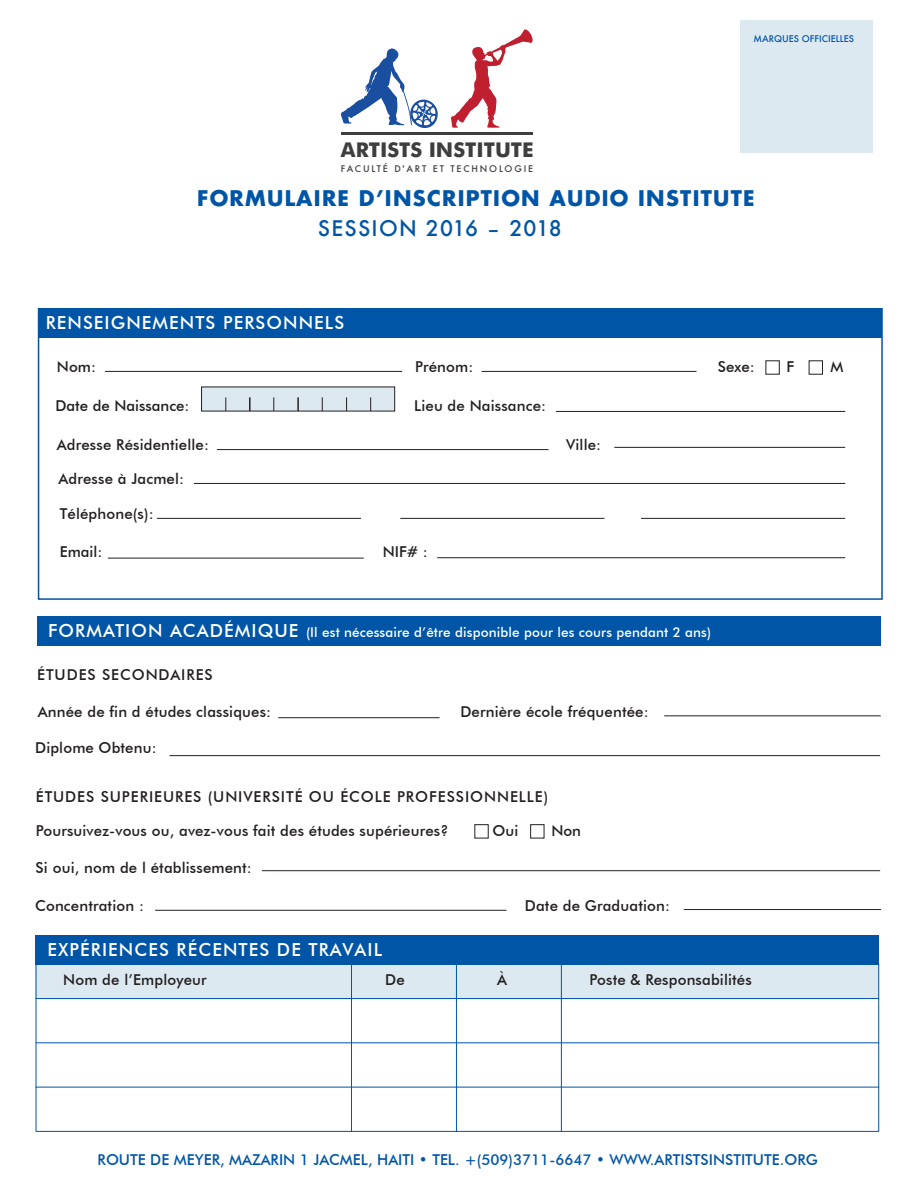
<style>
.page{position:relative;width:918px;height:1188px;background:#fff}
.page>*{position:absolute;margin:0;border:0;box-sizing:border-box;transform-origin:0 0}
.t1{font:700 21px "Futura";letter-spacing:.06em;color:#0155a7}
.t2{font:500 21px "Futura";letter-spacing:.06em;color:#0155a7}
.t3{font:700 20.4px "Futura BT";color:#3e3e3f}
.t4{font:500 18px "Futura BT";letter-spacing:.06em;color:#fff}
.t5{font:500 15px "Futura BT";letter-spacing:.01em;color:#231f20}
.t6{font:500 15px "Futura BT";color:#0155a7}
.t7{font:500 15px "Futura BT";letter-spacing:.06em;color:#231f20}
.t8{font:500 13.5px "Futura BT";letter-spacing:.01em;color:#fff}
.t9{font:500 9px "Futura";letter-spacing:.205em;color:#3e3e3f}
.t10{font:500 9px "Futura";color:#0155a7}
.s1{font-size:18px}
</style>
<div class="page">
<div style="left:36px;top:958px;width:843px;height:41px;background:#dce9f0"></div>
<hr style="left:36px;top:964px;width:1px;height:167px;background:#0155a7">
<hr style="left:878px;top:964px;width:1px;height:167px;background:#0155a7">
<div style="left:740px;top:20px;width:133px;height:133px;background:#dce9f0"></div>
<svg style="left:341px;top:48px;width:97px;height:80px"></svg>
<svg style="left:451px;top:29px;width:82px;height:99px"></svg>
<hr style="left:341px;top:132px;width:192px;height:2px;background:#3e3e3f">
<div style="left:39px;top:309px;width:843px;height:29px;background:#0155a7"></div>
<div style="left:38px;top:308px;width:845px;height:292px;border:2px solid #0155a7"></div>
<hr style="left:105px;top:371px;width:297px;height:1px;background:#231f20">
<hr style="left:482px;top:371px;width:215px;height:1px;background:#231f20">
<svg style="left:201px;top:386px;width:194px;height:26px;background:#c9d4da"></svg>
<hr style="left:556px;top:411px;width:289px;height:1px;background:#231f20">
<hr style="left:217px;top:449px;width:332px;height:1px;background:#231f20">
<hr style="left:614px;top:447px;width:231px;height:1px;background:#231f20">
<hr style="left:194px;top:483px;width:651px;height:1px;background:#231f20">
<hr style="left:157px;top:518px;width:204px;height:1px;background:#231f20">
<hr style="left:400px;top:518px;width:204px;height:1px;background:#231f20">
<hr style="left:641px;top:518px;width:204px;height:1px;background:#231f20">
<hr style="left:108px;top:558px;width:256px;height:1px;background:#231f20">
<hr style="left:437px;top:557px;width:408px;height:1px;background:#231f20">
<div style="left:37px;top:616px;width:844px;height:29px;background:#0155a7"></div>
<hr style="left:278px;top:717px;width:162px;height:1px;background:#231f20">
<hr style="left:664px;top:715px;width:217px;height:1px;background:#231f20">
<hr style="left:170px;top:755px;width:710px;height:1px;background:#231f20">
<div style="left:474px;top:824px;width:15px;height:14px;border:1px solid #231f20"></div>
<div style="left:530px;top:824px;width:14px;height:14px;border:1px solid #231f20"></div>
<hr style="left:262px;top:870px;width:618px;height:1px;background:#231f20">
<hr style="left:155px;top:910px;width:351px;height:1px;background:#231f20">
<hr style="left:684px;top:909px;width:197px;height:1px;background:#231f20">
<div style="left:36px;top:936px;width:843px;height:29px;background:#0155a7"></div>
<hr style="left:36px;top:998px;width:843px;height:1px;background:#0155a7">
<hr style="left:351px;top:965px;width:1px;height:167px;background:#0155a7">
<hr style="left:456px;top:965px;width:1px;height:167px;background:#0155a7">
<hr style="left:561px;top:965px;width:1px;height:167px;background:#0155a7">
<hr style="left:36px;top:1042px;width:843px;height:1px;background:#0155a7">
<hr style="left:36px;top:1087px;width:843px;height:1px;background:#0155a7">
<hr style="left:36px;top:1131px;width:843px;height:1px;background:#0155a7">
<p class="t10" style="left:753px;top:32px;width:102px">MARQUES OFFICIELLES</p>
<p class="t3" style="left:341px;top:137px;width:194px">ARTISTS INSTITUTE</p>
<p class="t9" style="left:341px;top:162px;width:194px">FACULTÉ D'ART ET TECHNOLOGIE</p>
<p class="t1" style="left:197px;top:183px;width:559px">FORMULAIRE D’INSCRIPTION AUDIO INSTITUTE</p>
<p class="t2" style="left:318px;top:214px;width:245px">SESSION 2016 – 2018</p>
<p class="t4" style="left:46px;top:312px;width:300px">RENSEIGNEMENTS PERSONNELS</p>
<p class="t5" style="left:57px;top:358px;width:41px">Nom:</p>
<p class="t5" style="left:415px;top:358px;width:60px">Prénom:</p>
<p class="t5" style="left:718px;top:358px;width:38px">Sexe:</p>
<p class="t5" style="left:786px;top:358px;width:9px">F</p>
<p class="t5" style="left:830px;top:358px;width:14px">M</p>
<p class="t5" style="left:55px;top:397px;width:135px">Date de Naissance:</p>
<p class="t5" style="left:414px;top:397px;width:133px">Lieu de Naissance:</p>
<p class="t5" style="left:57px;top:435px;width:154px">Adresse Résidentielle:</p>
<p class="t5" style="left:566px;top:435px;width:37px">Ville:</p>
<p class="t5" style="left:59px;top:470px;width:127px">Adresse à Jacmel:</p>
<p class="t5" style="left:60px;top:504px;width:95px">Téléphone(s):</p>
<p class="t5" style="left:60px;top:543px;width:44px">Email:</p>
<p class="t5" style="left:383px;top:543px;width:47px">NIF# :</p>
<p class="t8" style="left:48px;top:624px;width:665px"><span class="s1">FORMATION ACADÉMIQUE</span> (Il est nécessaire d’être disponible pour les cours pendant 2 ans)</p>
<p class="t7" style="left:37px;top:666px;width:177px">ÉTUDES SECONDAIRES</p>
<p class="t5" style="left:38px;top:703px;width:235px">Année de fin d études classiques:</p>
<p class="t5" style="left:460px;top:703px;width:190px">Dernière école fréquentée:</p>
<p class="t5" style="left:35px;top:739px;width:123px">Diplome Obtenu:</p>
<p class="t7" style="left:36px;top:787px;width:514px">ÉTUDES SUPERIEURES (UNIVERSITÉ OU ÉCOLE PROFESSIONNELLE)</p>
<p class="t5" style="left:36px;top:822px;width:414px">Poursuivez-vous ou, avez-vous fait des études supérieures?</p>
<p class="t5" style="left:493px;top:822px;width:27px">Oui</p>
<p class="t5" style="left:551px;top:822px;width:31px">Non</p>
<p class="t5" style="left:36px;top:858px;width:218px">Si oui, nom de l établissement:</p>
<p class="t5" style="left:35px;top:896px;width:110px">Concentration :</p>
<p class="t5" style="left:525px;top:896px;width:147px">Date de Graduation:</p>
<p class="t4" style="left:48px;top:939px;width:336px">EXPÉRIENCES RÉCENTES DE TRAVAIL</p>
<p class="t5" style="left:63px;top:971px;width:145px">Nom de l’Employeur</p>
<p class="t5" style="left:385px;top:971px;width:21px">De</p>
<p class="t5" style="left:497px;top:971px;width:11px">À</p>
<p class="t5" style="left:590px;top:971px;width:164px">Poste &amp; Responsabilités</p>
<p class="t6" style="left:98px;top:1150px;width:722px">ROUTE DE MEYER, MAZARIN 1 JACMEL, HAITI • TEL. +(509)3711-6647 • WWW.ARTISTSINSTITUTE.ORG</p>
</div>
